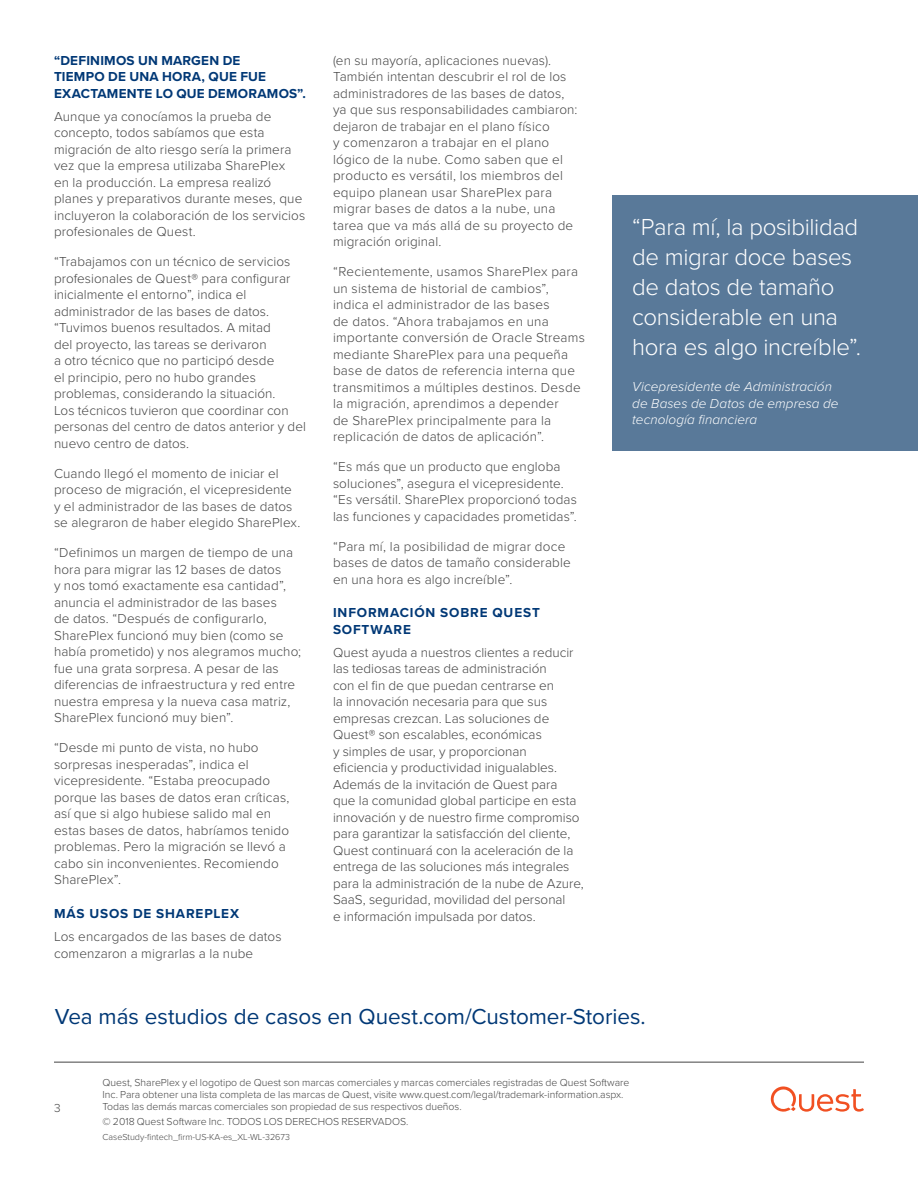
<style>
.page{position:relative;width:918px;height:1188px;background:#fff}
.page>*{position:absolute;margin:0;border:0;box-sizing:border-box;transform-origin:0 0}
.Callout_Box_Large{font:300 24px/30px "Proxima Nova";letter-spacing:-.015em;color:#fff}
.t1{font:22.5px "Proxima Nova";color:#003876}
.Body{font:300 13.5px/16.5px "Proxima Nova";letter-spacing:.01em;color:#444}
.Callout_Box_Byline{font:italic 300 13.5px/16.2px "Proxima Nova";letter-spacing:.005em;color:#fff}
.Section_Heading_1{font:700 13.5px/16.5px "Proxima Nova";letter-spacing:.025em;color:#003876}
.Section_Heading_1-2{font:700 13.5px/16.5px "Proxima Nova";letter-spacing:.065em;color:#003876}
.t2{font:300 12px "Proxima Nova";color:#444}
.t3{font:300 10.5px/12px "Proxima Nova";color:#444}
.t4{font:300 9px "Proxima Nova";color:#444}
</style>
<div class="page">
<hr style="left:54px;top:1062px;width:810px;height:1px;background:#444">
<svg style="left:771px;top:1086px;width:93px;height:26px"></svg>
<div style="left:612px;top:196px;width:306px;height:255px;background:#597999"></div>
<p class="Section_Heading_1" style="left:54px;top:52px;width:254px">“DEFINIMOS UN MARGEN DE<br>TIEMPO DE UNA HORA, QUE FUE<br>EXACTAMENTE LO QUE DEMORAMOS”.</p>
<p class="Body" style="left:54px;top:108px;width:253px">Aunque ya conocíamos la prueba de concepto, todos sabíamos que esta migración de alto riesgo sería la primera vez que la empresa utilizaba SharePlex<br>en la producción. La empresa realizó planes y preparativos durante meses, que incluyeron la colaboración de los servicios profesionales de Quest.</p>
<p class="Body" style="left:54px;top:253px;width:254px">“Trabajamos con un técnico de servicios profesionales de Quest® para configurar inicialmente el entorno”, indica el administrador de las bases de datos. “Tuvimos buenos resultados. A mitad<br>del proyecto, las tareas se derivaron<br>a otro técnico que no participó desde<br>el principio, pero no hubo grandes problemas, considerando la situación.<br>Los técnicos tuvieron que coordinar con personas del centro de datos anterior y del nuevo centro de datos.</p>
<p class="Body" style="left:54px;top:465px;width:248px">Cuando llegó el momento de iniciar el proceso de migración, el vicepresidente y el administrador de las bases de datos se alegraron de haber elegido SharePlex.</p>
<p class="Body" style="left:54px;top:544px;width:249px">“Definimos un margen de tiempo de una hora para migrar las 12 bases de datos<br>y nos tomó exactamente esa cantidad”, anuncia el administrador de las bases<br>de datos. “Después de configurarlo, SharePlex funcionó muy bien (como se había prometido) y nos alegramos mucho; fue una grata sorpresa. A pesar de las diferencias de infraestructura y red entre nuestra empresa y la nueva casa matriz, SharePlex funcionó muy bien”.</p>
<p class="Body" style="left:54px;top:739px;width:237px">“Desde mi punto de vista, no hubo sorpresas inesperadas”, indica el vicepresidente. “Estaba preocupado porque las bases de datos eran críticas, así que si algo hubiese salido mal en estas bases de datos, habríamos tenido problemas. Pero la migración se llevó a cabo sin inconvenientes. Recomiendo SharePlex”.</p>
<p class="Section_Heading_1-2" style="left:54px;top:905px;width:187px">MÁS USOS DE SHAREPLEX</p>
<p class="Body" style="left:54px;top:928px;width:229px">Los encargados de las bases de datos comenzaron a migrarlas a la nube</p>
<p class="Body" style="left:333px;top:51px;width:246px">(en su mayoría, aplicaciones nuevas).<br>También intentan descubrir el rol de los administradores de las bases de datos, ya que sus responsabilidades cambiaron: dejaron de trabajar en el plano físico<br>y comenzaron a trabajar en el plano lógico de la nube. Como saben que el producto es versátil, los miembros del equipo planean usar SharePlex para migrar bases de datos a la nube, una tarea que va más allá de su proyecto de migración original.</p>
<p class="Body" style="left:333px;top:263px;width:254px">“Recientemente, usamos SharePlex para un sistema de historial de cambios”, indica el administrador de las bases<br>de datos. “Ahora trabajamos en una importante conversión de Oracle Streams mediante SharePlex para una pequeña base de datos de referencia interna que transmitimos a múltiples destinos. Desde la migración, aprendimos a depender<br>de SharePlex principalmente para la replicación de datos de aplicación”.</p>
<p class="Body" style="left:333px;top:458px;width:245px">“Es más que un producto que engloba soluciones”, asegura el vicepresidente. “Es versátil. SharePlex proporcionó todas las funciones y capacidades prometidas”.</p>
<p class="Body" style="left:333px;top:537px;width:239px">“Para mí, la posibilidad de migrar doce bases de datos de tamaño considerable en una hora es algo increíble”.</p>
<p class="Section_Heading_1-2" style="left:333px;top:604px;width:208px">INFORMACIÓN SOBRE QUEST<br>SOFTWARE</p>
<p class="Body" style="left:333px;top:644px;width:252px">Quest ayuda a nuestros clientes a reducir las tediosas tareas de administración<br>con el fin de que puedan centrarse en<br>la innovación necesaria para que sus empresas crezcan. Las soluciones de Quest® son escalables, económicas<br>y simples de usar, y proporcionan eficiencia y productividad inigualables.<br>Además de la invitación de Quest para<br>que la comunidad global participe en esta innovación y de nuestro firme compromiso para garantizar la satisfacción del cliente, Quest continuará con la aceleración de la entrega de las soluciones más integrales para la administración de la nube de Azure, SaaS, seguridad, movilidad del personal<br>e información impulsada por datos.</p>
<p class="Callout_Box_Large" style="left:632px;top:211px;width:230px">“Para mí, la posibilidad de migrar doce bases de datos de tamaño considerable en una hora es algo increíble”.</p>
<p class="Callout_Box_Byline" style="left:632px;top:378px;width:208px">Vicepresidente de Administración de Bases de Datos de empresa de tecnología financiera</p>
<h2 class="t1" style="left:55px;top:999px;width:592px">Vea más estudios de casos en Quest.com/Customer-Stories.</h2>
<p class="t2" style="left:54px;top:1099px;width:8px">3</p>
<p class="t3" style="left:103px;top:1076px;width:528px">Quest, SharePlex y el logotipo de Quest son marcas comerciales y marcas comerciales registradas de Quest Software<br>Inc. Para obtener una lista completa de las marcas de Quest, visite www.quest.com/legal/trademark-information.aspx.<br>Todas las demás marcas comerciales son propiedad de sus respectivos dueños.</p>
<p class="t3" style="left:103px;top:1115px;width:307px">© 2018 Quest Software Inc. TODOS LOS DERECHOS RESERVADOS.</p>
<p class="t4" style="left:103px;top:1130px;width:189px">CaseStudy-fintech_firm-US-KA-es_XL-WL-32673</p>
</div>
